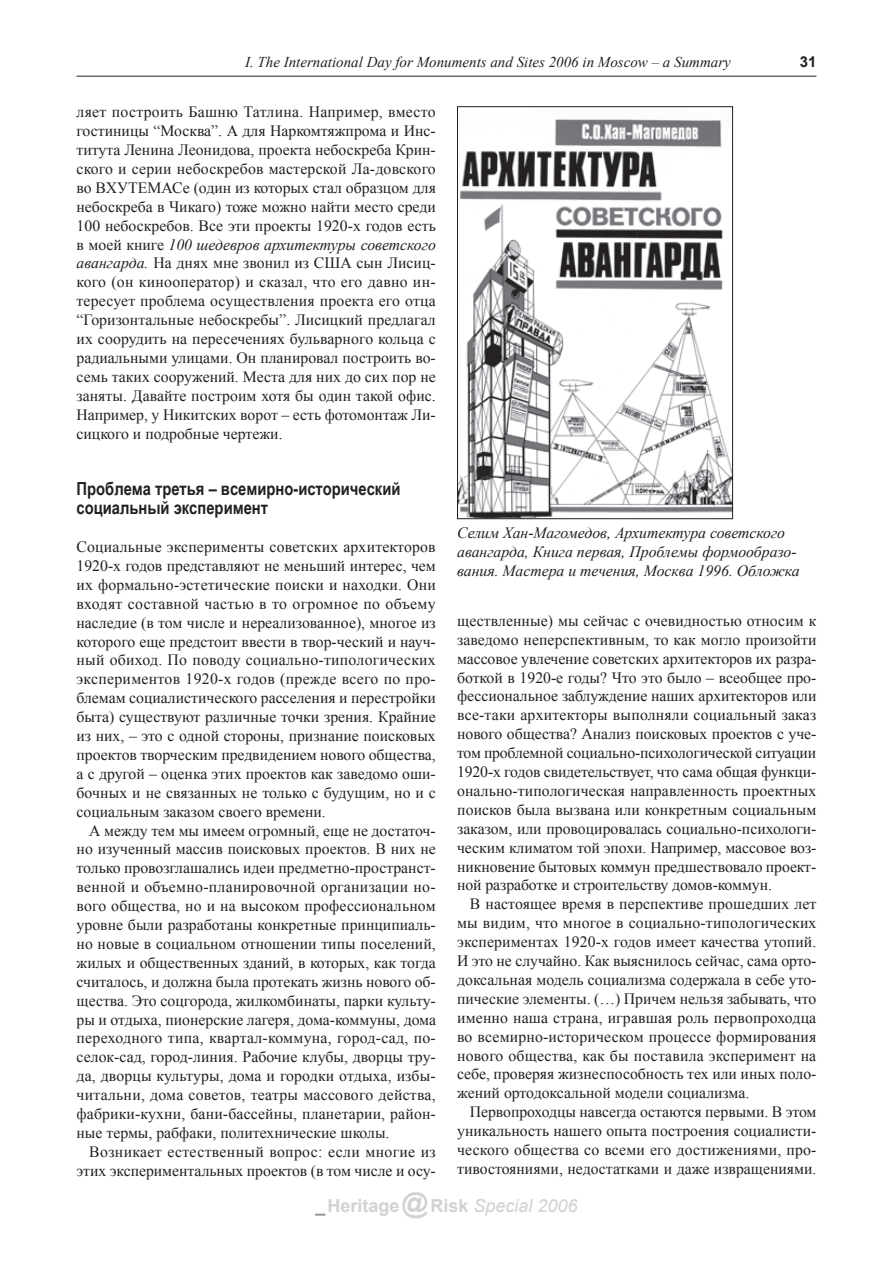
<style>
.page{position:relative;width:893px;height:1263px;background:#fff}
.page>*{position:absolute;margin:0;border:0;box-sizing:border-box;transform-origin:0 0}
.t1{font:700 18px/18.9px "Arial Narrow";color:#231f20}
.t2{font:700 18px "Arial";color:#d1d2d4}
.t3{font:15.75px/18.9px "Times New Roman";color:#231f20;text-align:justify}
.t4{font:italic 15.75px/18.9px "Times New Roman";color:#231f20}
.t5{font:15.75px/18.9px "Times New Roman";letter-spacing:.02em;color:#231f20;text-align:right}
.t6{font:italic 15px "Times New Roman";color:#231f20}
.t7{font:700 15px "Arial";color:#231f20}
.s1{font-style:italic}
.s2{color:#939598}
.s3{font-size:27px}
.s4{font-weight:400;font-style:italic}
</style>
<div class="page">
<hr style="left:77px;top:76px;width:739px;height:1px;background:#231f20">
<img style="left:459px;top:119px;width:272px;height:398px">
<div style="left:457px;top:106px;width:276px;height:413px;border:1px solid #231f20"></div>
<p class="t6" style="left:245px;top:51px;width:487px">I. The International Day for Monuments and Sites 2006 in Moscow – a Summary</p>
<p class="t7" style="left:800px;top:52px;width:18px">31</p>
<p class="t3" style="left:77px;top:102px;width:361px">ляет построить Башню Татлина. Например, вместо гостиницы “Москва”. А для Наркомтяжпрома и Инс&shy;титута Ленина Леонидова, проекта небоскреба Крин&shy;ского и серии небоскребов мастерской Ла-довского во ВХУТ</p>
<p class="t3" style="left:77px;top:178px;width:361px;text-indent:106px">е (один из которых стал образцом для небоскреба в Чикаго) тоже можно найти место среди 100 небоскребов. Все эти проекты 1920-х годов есть в моей книге <span class="s1">100 шедевров архитектуры советского авангарда.</span> На днях мне звонил из США сын Лисиц&shy;кого (он кинооператор) и сказал, что его давно ин&shy;тересует проблема осуществления проекта его отца “Горизонтальные небоскребы”. Лисицкий предлагал их соорудить на пересечениях бульварного кольца с радиальными улицами. Он планировал построить во&shy;семь таких сооружений. Места для них до сих пор не заняты. Давайте построим хотя бы один такой офис.<br>Например, у Никитских ворот – есть фотомонтаж Ли&shy;сицкого и подробные чертежи.</p>
<p class="t1" style="left:77px;top:479px;width:325px">Проблема третья – всемирно-исторический социальный эксперимент</p>
<p class="t3" style="left:77px;top:537px;width:361px">Социальные эксперименты советских архитекторов 1920-х годов представляют не меньший интерес, чем их формально-эстетические поиски и находки. Они входят составной частью в то огромное по объему наследие (в том числе и нереализованное), многое из которого еще предстоит ввести в твор-ческий и науч&shy;ный обиход. По поводу социально-типологических экспериментов 1920-х годов (прежде всего по про&shy;блемам социалистического расселения и перестройки быта) существуют различные точки зрения. Крайние из них, – это с одной стороны, признание поисковых проектов творческим предвидением нового общества, а с другой – оценка этих проектов как заведомо оши&shy;бочных и не связанных не только с будущим, но и с социальным заказом своего времени.</p>
<p class="t3" style="left:77px;top:820px;width:361px;text-indent:13px">А между тем мы имеем огромный, еще не достаточ&shy;но изученный массив поисковых проектов. В них не только провозглашались идеи предметно-пространст&shy;венной и объемно-планировочной организации но&shy;вого общества, но и на высоком профессиональном уровне были разработаны конкретные принципиаль&shy;но новые в социальном отношении типы поселений, жилых и общественных зданий, в которых, как тогда считалось, и должна была протекать жизнь нового об&shy;щества. Это соцгорода, жилкомбинаты, парки культу&shy;ры и отдыха, пионерские лагеря, дома-коммуны, дома переходного типа, квартал-коммуна, город-сад, по&shy;селок-сад, город-линия. Рабочие клубы, дворцы тру&shy;да, дворцы культуры, дома и городки отдыха, избы&shy;читальни, дома советов, театры массового действа, фабрики-кухни, бани-бассейны, планетарии, район&shy;ные термы, рабфаки, политехнические школы.</p>
<p class="t5" style="left:77px;top:1142px;width:361px">Возникает естественный вопрос: если многие из этих экспериментальных проектов (в том числе и осу-</p>
<p class="t3" style="left:138px;top:178px;width:23px">ЕМАС</p>
<p class="t4" style="left:457px;top:523px;width:344px">Селим Хан-Магомедов, Архитектура советского авангарда, Книга первая, Проблемы формообразо&shy;вания. Мастера и течения, Москва 1996. Обложка</p>
<p class="t3" style="left:457px;top:611px;width:361px">ществленные) мы сейчас с очевидностью относим к заведомо неперспективным, то как могло произойти массовое увлечение советских архитекторов их разра&shy;боткой в 1920-е годы? Что это было – всеобщее про&shy;фессиональное заблуждение наших архитекторов или все-таки архитекторы выполняли социальный заказ нового общества? Анализ поисковых проектов с уче&shy;том проблемной социально-психологической ситуации 1920-х годов свидетельствует, что сама общая функци&shy;онально-типологическая направленность проектных поисков была вызвана или конкретным социальным заказом, или провоцировалась социально-психологи&shy;ческим климатом той эпохи. Например, массовое воз&shy;никновение бытовых коммун предшествовало проект&shy;ной разработке и строительству домов-коммун.</p>
<p class="t3" style="left:457px;top:894px;width:361px;text-indent:13px">В настоящее время в перспективе прошедших лет мы видим, что многое в социально-типологических экспериментах 1920-х годов имеет качества утопий.<br>И это не случайно. Как выяснилось сейчас, сама орто&shy;доксальная модель социализма содержала в себе уто&shy;пические элементы. (…) Причем нельзя забывать, что именно наша страна, игравшая роль первопроходца во всемирно-историческом процессе формирования нового общества, как бы поставила эксперимент на себе, проверяя жизнеспособность тех или иных поло&shy;жений ортодоксальной модели социализма.</p>
<p class="t3" style="left:457px;top:1102px;width:361px;text-indent:13px">Первопроходцы навсегда остаются первыми. В этом уникальность нашего опыта построения социалисти&shy;ческого общества со всеми его достижениями, про&shy;тивостояниями, недостатками и даже извращениями.</p>
<p class="t2" style="left:315px;top:1194px;width:264px"><span class="s2">_</span> Heritage <span class="s3">@</span> Risk <span class="s4">Special 2006</span></p>
</div>
